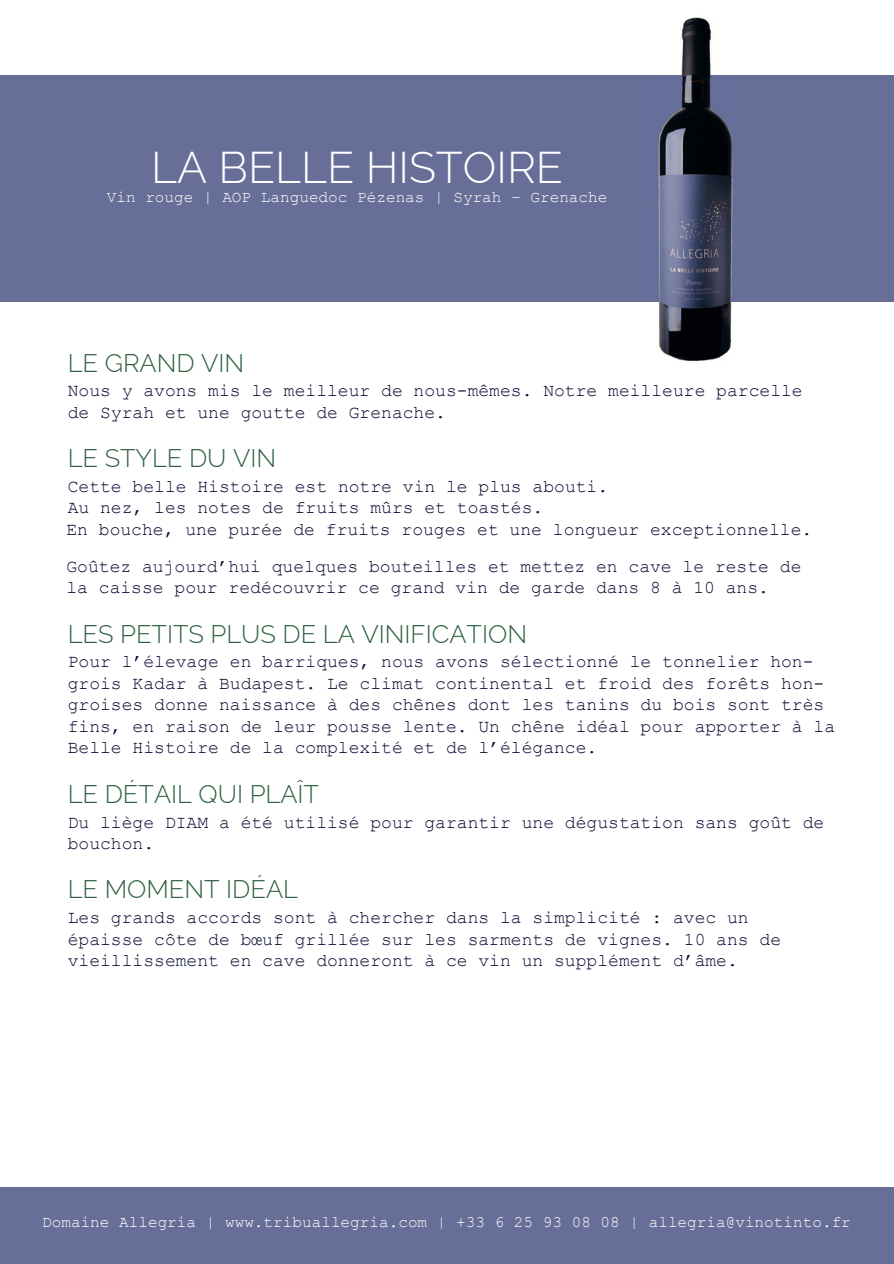
<style>
.page{position:relative;width:894px;height:1264px;background:#fff}
.page>*{position:absolute;margin:0;border:0;box-sizing:border-box;transform-origin:0 0}
.t1{font:300 44.55px "Raleway";color:#fff}
.t2{font:300 25.5px "Raleway";color:#2e6040}
.t3{font:18px/21.3px "Courier New";color:#050a30}
.t4{font:16.05px "Courier New";color:#fff}
</style>
<div class="page">
<div style="left:0;top:1186px;width:893px;height:77px;background:#676f98"></div>
<div style="left:0;top:75px;width:893px;height:226px;background:#676f98"></div>
<img style="left:651px;top:17px;width:87px;height:345px">
<img style="left:651px;top:75px;width:87px;height:226px">
<h1 class="t1" style="left:151px;top:132px;width:413px">LA BELLE HISTOIRE</h1>
<p class="t4" style="left:107px;top:187px;width:502px">Vin rouge | AOP Languedoc Pézenas | Syrah – Grenache</p>
<h2 class="t2" style="left:68px;top:342px;width:178px">LE GRAND VIN</h2>
<p class="t3" style="left:68px;top:379px;width:736px">Nous y avons mis le meilleur de nous-mêmes. Notre meilleure parcelle de Syrah et une goutte de Grenache.</p>
<h2 class="t2" style="left:68px;top:438px;width:210px">LE STYLE DU VIN</h2>
<p class="t3" style="left:68px;top:475px;width:542px">Cette belle Histoire est notre vin le plus abouti.<br>Au nez, les notes de fruits mûrs et toastés.</p>
<p class="t3" style="left:66px;top:511px;width:747px;line-height:36.6px">En bouche, une purée de fruits rouges et une longueur exceptionnelle.<br>Goûtez aujourd’hui quelques bouteilles et mettez en cave le reste de</p>
<p class="t3" style="left:66px;top:576px;width:704px">la caisse pour redécouvrir ce grand vin de garde dans 8 à 10 ans.</p>
<h2 class="t2" style="left:68px;top:613px;width:460px">LES PETITS PLUS DE LA VINIFICATION</h2>
<p class="t3" style="left:68px;top:650px;width:768px">Pour l’élevage en barriques, nous avons sélectionné le tonnelier hon&shy;grois Kadar à Budapest. Le climat continental et froid des forêts hon&shy;groises donne naissance à des chênes dont les tanins du bois sont très fins, en raison de leur pousse lente. Un chêne idéal pour apporter à la Belle Histoire de la complexité et de l’élégance.</p>
<h2 class="t2" style="left:68px;top:773px;width:253px">LE DÉTAIL QUI PLAÎT</h2>
<p class="t3" style="left:68px;top:810px;width:758px">Du liège DIAM a été utilisé pour garantir une dégustation sans goût de bouchon.</p>
<h2 class="t2" style="left:68px;top:869px;width:232px">LE MOMENT IDÉAL</h2>
<p class="t3" style="left:68px;top:906px;width:714px">Les grands accords sont à chercher dans la simplicité : avec un épaisse côte de bœuf grillée sur les sarments de vignes. 10 ans de vieillissement en cave donneront à ce vin un supplément d’âme.</p>
<p class="t4" style="left:42px;top:1211px;width:810px">Domaine Allegria | www.tribuallegria.com | +33 6 25 93 08 08 | allegria@vinotinto.fr</p>
</div>
